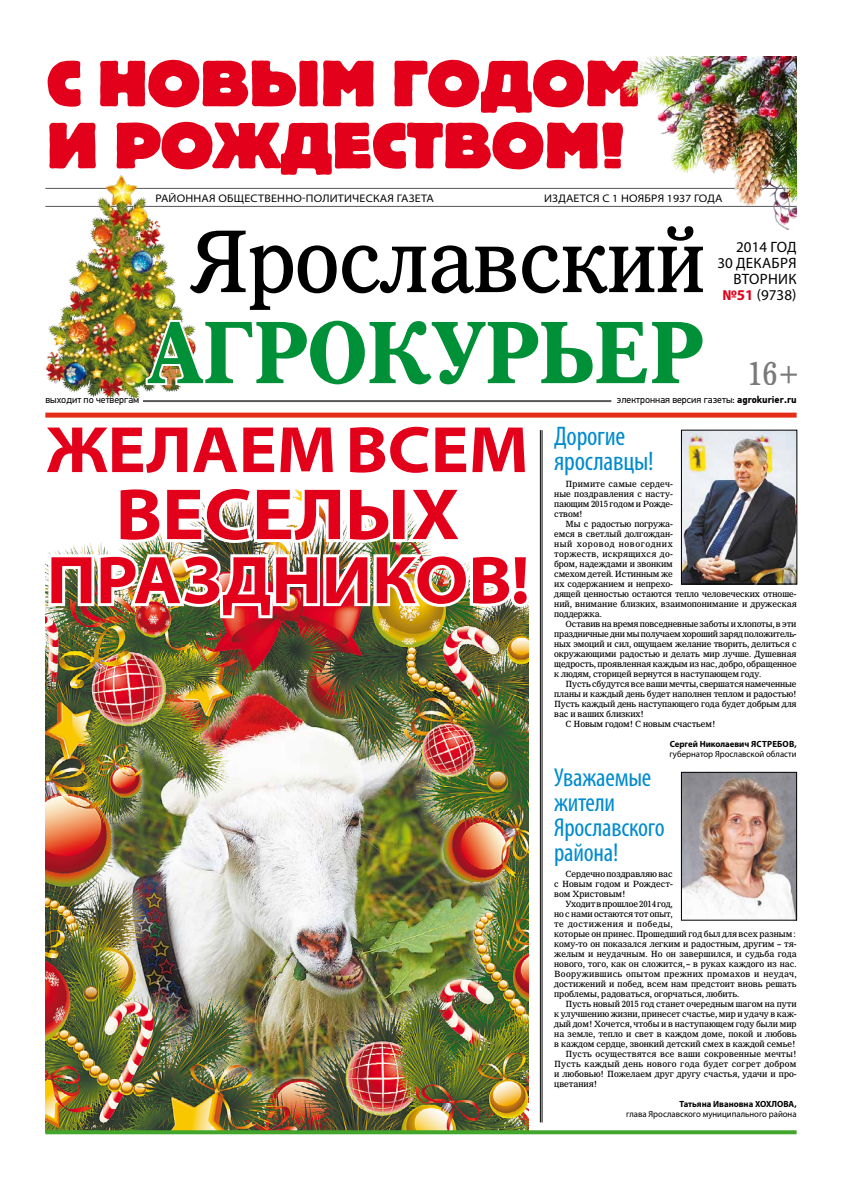
<style>
.page{position:relative;width:842px;height:1191px;background:#fff}
.page>*{position:absolute;margin:0;border:0;box-sizing:border-box;transform-origin:0 0}
.t1{font:89px "IZ Premium";letter-spacing:-.01em;color:#000;scale:.95 1}
.t2{font:700 88.6px "IZ Premium";letter-spacing:-.02em;color:#009037;scale:.95 1}
.t3{font:700 semi-expanded 73px "Myriad Pro";color:#e2001a}
.t4{font:68px/62px "Bloc Heavy C";color:#e2001a}
.t5{font:700 semi-expanded 68px "Myriad Pro";color:#e2001a}
.t6{font:700 semi-expanded 66px "Myriad Pro";color:#e2001a}
.t7{font:33.1px "IZ Premium";color:#58585a;scale:.95 1}
.t8{font:condensed 27px/25px "Myriad Pro";letter-spacing:-.01em;color:#008bd0}
.t9{font:condensed 26px/25px "Myriad Pro";letter-spacing:-.01em;color:#008bd0}
.t10{font:15px/16px "Myriad Pro";color:#000;text-align:right}
.t11{font:semi-expanded 11px "Myriad Pro";letter-spacing:.02em;color:#000}
.t12{font:10px "PF Din Text Pro";color:#000}
.t13{font:9px/10px "IZ Premium";color:#000;text-align:justify}
.t14{font:9px "Myriad Pro";color:#000}
.t15{font:700 9px "Myriad Pro";color:#000}
.t16{font:9px "IZ Premium";letter-spacing:.025em;color:#000}
.t17{font:9px "IZ Premium";letter-spacing:.02em;color:#000}
.s1{font-weight:700;color:#e2001a}
.s2{font-weight:700}
</style>
<div class="page">
<div style="left:45px;top:412px;width:752px;height:5px;background:#e32d19"></div>
<hr style="left:143px;top:400px;width:468px;height:2px;background:#58585a">
<hr style="left:45px;top:188px;width:752px;height:1px;background:#58585a">
<hr style="left:45px;top:206px;width:752px;height:1px;background:#58585a">
<hr style="left:542px;top:430px;width:1px;height:692px;background:#000">
<hr style="left:540px;top:430px;width:1px;height:692px;background:#000">
<img style="left:622px;top:57px;width:175px;height:173px">
<img style="left:683px;top:774px;width:112px;height:144px">
<div style="left:681px;top:772px;width:116px;height:148px;border:1px solid #000"></div>
<img style="left:683px;top:432px;width:112px;height:150px">
<div style="left:681px;top:430px;width:116px;height:154px;border:1px solid #000"></div>
<img style="left:46px;top:621px;width:483px;height:509px">
<svg style="left:45px;top:1130px;width:752px;height:4px;background:#48a530"></svg>
<img style="left:45px;top:489px;width:484px;height:132px">
<img style="left:45px;top:175px;width:164px;height:224px">
<img style="left:144px;top:316px;width:65px;height:74px">
<h3 class="t4" style="left:47px;top:53px;width:595px">С Новым Годом и рождеством!</h3>
<p class="t11" style="left:155px;top:192px;width:280px">районная общественно-политическая газета</p>
<p class="t11" style="left:544px;top:192px;width:180px">издается с 1 ноября 1937 года</p>
<h1 class="t1" style="left:188px;top:209px;width:545px">Ярославский</h1>
<h2 class="t2" style="left:147px;top:300px;width:588px">Агрокурьер</h2>
<h3 class="t10" style="left:717px;top:239px;width:81px">2014 ГОД<br>30 ДЕКАбря вторник <span class="s1">№51</span> (9738)</h3>
<h3 class="t7" style="left:747px;top:354px;width:57px">16+</h3>
<p class="t12" style="left:45px;top:394px;width:96px">выходит по четвергам</p>
<p class="t12" style="left:617px;top:394px;width:181px">электронная версия газеты: <span class="s2">agrokurier.ru</span></p>
<h3 class="t6" style="left:47px;top:412px;width:483px">Желаем всем</h3>
<h3 class="t3" style="left:116px;top:473px;width:346px">веселых</h3>
<h3 class="t5" style="left:47px;top:542px;width:484px">праздников!</h3>
<h3 class="t8" style="left:554px;top:423px;width:101px">Дорогие ярославцы!</h3>
<p class="t13" style="left:554px;top:479px;width:120px;text-indent:11px">Примите самые сердеч&shy;ные поздравления с насту&shy;пающим 2015 годом и Рожде&shy;ством!</p>
<p class="t13" style="left:554px;top:519px;width:244px;text-align:left;text-indent:11px">Мы с радостью погружа-<br>емся в светлый долгождан-<br>ный хоровод новогодних<br>торжеств, искрящихся до-<br>бром, надеждами и звонким<br>смехом детей. Истинным же<br>их содержанием и непрехо-<br>дящей ценностью остаются тепло человеческих отноше&shy;ний, внимание близких, взаимопонимание и дружеская поддержка.</p>
<p class="t13" style="left:554px;top:619px;width:244px;text-indent:11px">Оставив на время повседневные заботы и хлопоты, в эти праздничные дни мы получаем хороший заряд положитель&shy;ных эмоций и сил, ощущаем желание творить, делиться с окружающими радостью и делать мир лучше. Душевная щедрость, проявленная каждым из нас, добро, обращенное к людям, сторицей вернутся в наступающем году.</p>
<p class="t13" style="left:565px;top:679px;width:232px">Пусть сбудутся все ваши мечты, свершатся намеченные</p>
<p class="t13" style="left:554px;top:689px;width:244px">планы и каждый день будет наполнен теплом и радостью!</p>
<p class="t13" style="left:554px;top:699px;width:244px">Пусть каждый день наступающего года будет добрым для</p>
<p class="t13" style="left:554px;top:709px;width:91px">вас и ваших близких!</p>
<p class="t13" style="left:565px;top:719px;width:151px">С Новым годом! С новым счастьем!</p>
<p class="t15" style="left:670px;top:738px;width:128px">Сергей Николаевич Ястребов,</p>
<p class="t14" style="left:669px;top:748px;width:129px">губернатор Ярославской области</p>
<h3 class="t9" style="left:554px;top:764px;width:112px">Уважаемые жители<br>Ярославского района!</h3>
<p class="t13" style="left:554px;top:869px;width:120px;text-indent:11px">Сердечно поздравляю вас с Новым годом и Рождест&shy;вом Христовым!</p>
<p class="t13" style="left:554px;top:899px;width:244px;text-align:left;text-indent:11px">Уходит впрошлое 2014 год,<br>но с нами остаются тот опыт,<br>те достижения и победы,<br>которые он принес. Прошедший год был для всех разным: кому-то он показался легким и радостным, другим – тя&shy;желым и неудачным. Но он завершился, и судьба года нового, того, как он сложится, – в руках каждого из нас.<br>Вооружившись опытом прежних промахов и неудач, достижений и побед, всем нам предстоит вновь решать проблемы, радоваться, огорчаться, любить.</p>
<p class="t13" style="left:565px;top:999px;width:233px">Пусть новый 2015 год станет очередным шагом на пути</p>
<p class="t13" style="left:554px;top:1009px;width:244px">к улучшению жизни, принесет счастье, мир и удачу в каж-</p>
<p class="t13" style="left:554px;top:1019px;width:244px">дый дом! Хочется, чтобы и в наступающем году были мир</p>
<p class="t13" style="left:554px;top:1029px;width:244px">на земле, тепло и свет в каждом доме, покой и любовь</p>
<p class="t13" style="left:554px;top:1039px;width:243px">в каждом сердце, звонкий детский смех в каждой семье!</p>
<p class="t17" style="left:565px;top:1048px;width:233px">Пусть осуществятся все ваши сокровенные мечты!</p>
<p class="t16" style="left:554px;top:1058px;width:244px">Пусть каждый день нового года будет согрет добром</p>
<p class="t13" style="left:554px;top:1069px;width:244px">и любовью! Пожелаем друг другу счастья, удачи и про-</p>
<p class="t13" style="left:554px;top:1079px;width:45px">цветания!</p>
<p class="t15" style="left:680px;top:1098px;width:118px">Татьяна Ивановна ХОХЛОВА,</p>
<p class="t14" style="left:626px;top:1108px;width:172px">глава Ярославского муниципального района</p>
</div>
